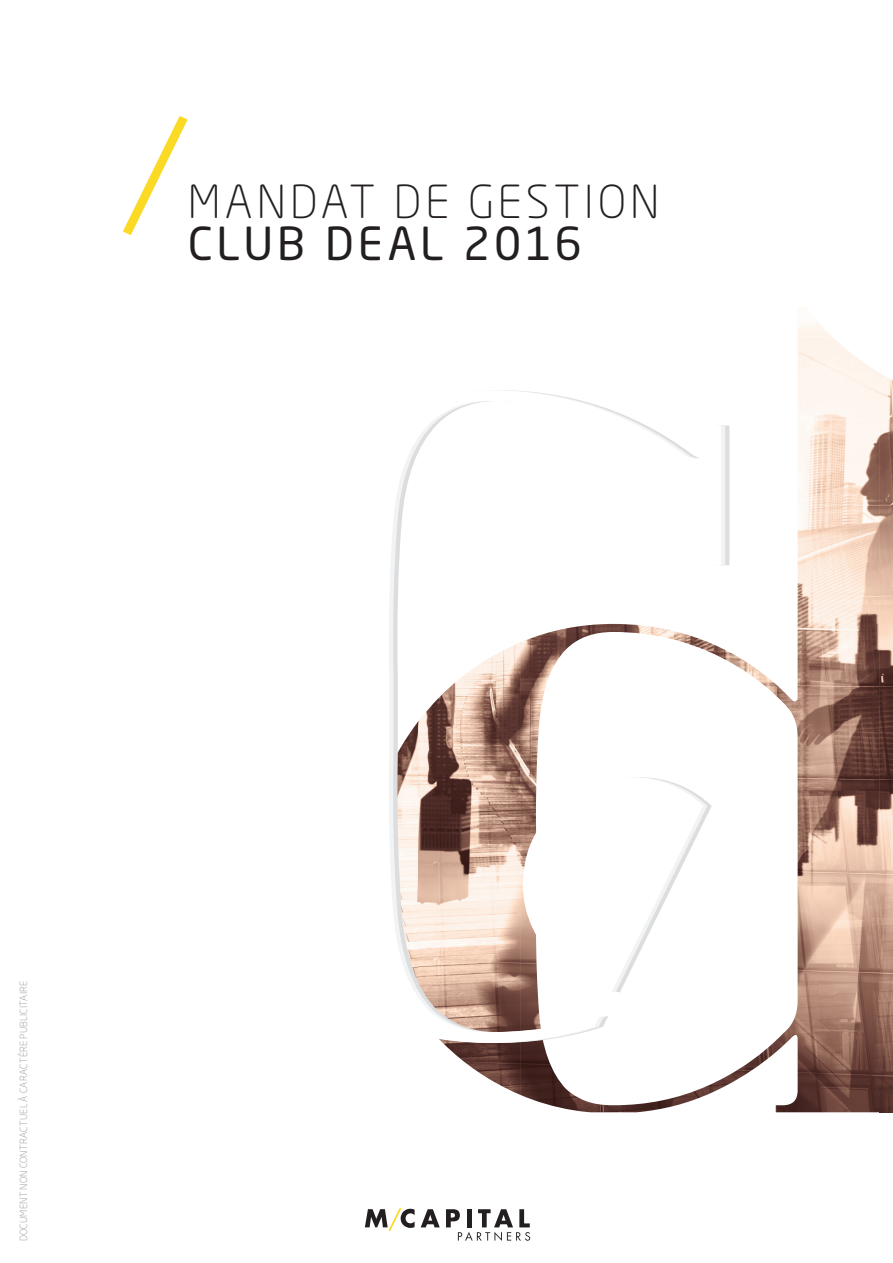
<style>
.page{position:relative;width:893px;height:1263px;background:#fff}
.page>*{position:absolute;margin:0;border:0;box-sizing:border-box;transform-origin:0 0}
.t1{font:300 45px "Neo Sans Pro";letter-spacing:.09em;color:#231f20}
.t2{font:45px "Neo Sans Pro";letter-spacing:.085em;color:#231f20}
.t3{font:300 9.75px "Neo Sans Pro";letter-spacing:.025em;color:#939598}
</style>
<div class="page">
<svg style="left:123px;top:116px;width:65px;height:119px"></svg>
<svg style="left:421px;top:1209px;width:19px;height:18px"></svg>
<svg style="left:365px;top:1207px;width:50px;height:24px"></svg>
<svg style="left:446px;top:1209px;width:84px;height:32px"></svg>
<img style="left:777px;top:321px;width:102px;height:791px">
<img style="left:879px;top:373px;width:14px;height:739px">
<img style="left:729px;top:652px;width:45px;height:31px">
<img style="left:443px;top:1043px;width:77px;height:52px">
<img style="left:761px;top:683px;width:16px;height:14px">
<img style="left:520px;top:1043px;width:52px;height:67px">
<img style="left:725px;top:1039px;width:52px;height:73px">
<img style="left:572px;top:1077px;width:154px;height:35px">
<svg style="left:389px;top:390px;width:332px;height:653px"></svg>
<h1 class="t1" style="left:188px;top:175px;width:473px">MANDAT DE GESTION</h1>
<h1 class="t2" style="left:188px;top:216px;width:396px">CLUB DEAL 2016</h1>
<p class="t3" style="left:18px;top:1241px;width:262px;rotate:-90deg">DOCUMENT NON CONTRACTUEL À CARACTÈRE PUBLICITAIRE</p>
</div>
